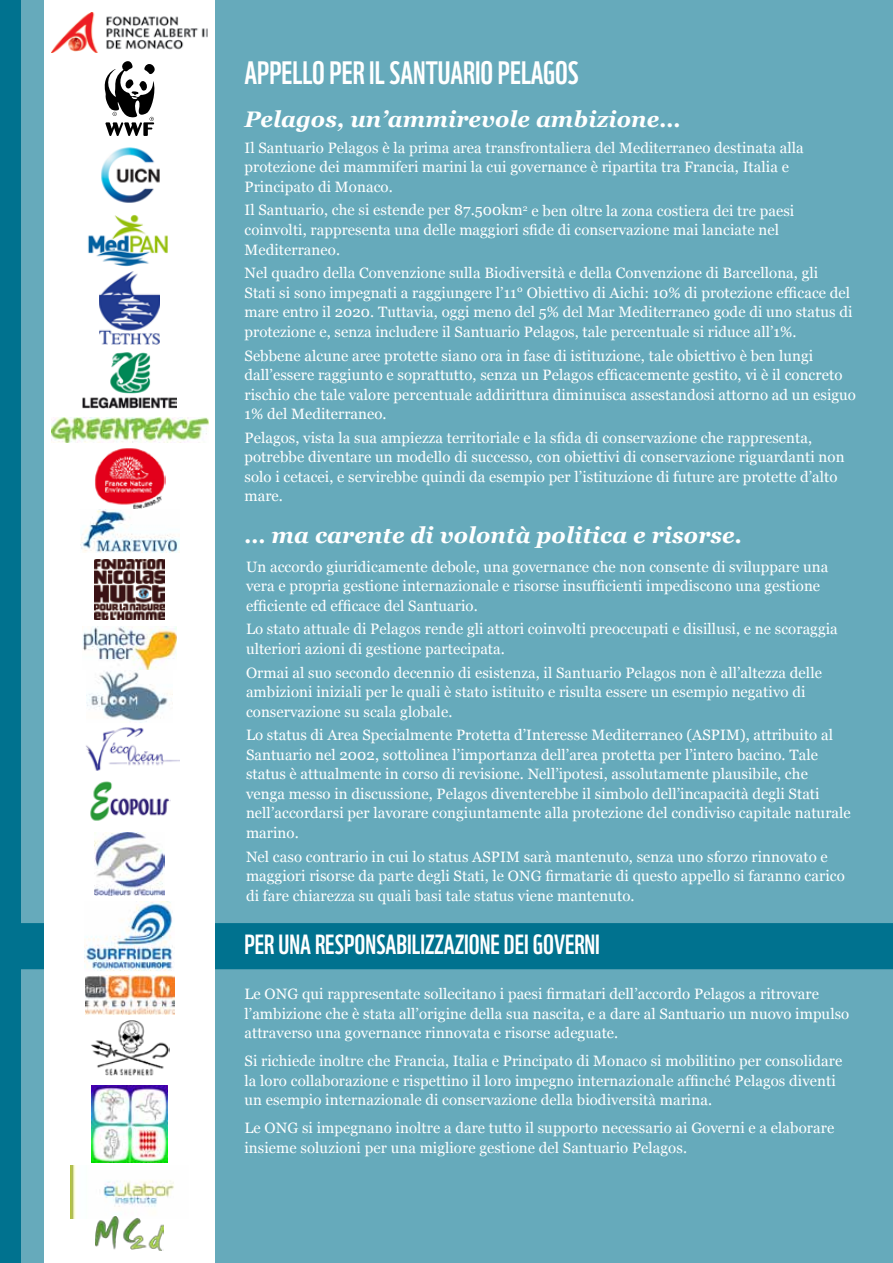
<style>
.page{position:relative;width:893px;height:1263px;background:#6ab}
.page>*{position:absolute;margin:0;border:0;box-sizing:border-box;transform-origin:0 0}
.t1{font:31.5px "WWF";color:#fff}
.t2{font:27px "WWF";color:#fff}
.t3{font:italic 700 22.5px "Georgia";letter-spacing:.005em;color:#fff}
.t4{font:15px/19.5px "Georgia";letter-spacing:.005em;color:#fff}
</style>
<div class="page">
<div style="left:0;top:0;width:21px;height:1263px;background:#00728f"></div>
<div style="left:21px;top:923px;width:872px;height:46px;background:#00728f"></div>
<div style="left:45px;top:0;width:170px;height:1263px;background:#fff"></div>
<img style="left:87px;top:669px;width:86px;height:53px">
<img style="left:95px;top:448px;width:71px;height:62px">
<img style="left:95px;top:560px;width:70px;height:60px">
<img style="left:51px;top:12px;width:156px;height:41px">
<img style="left:51px;top:417px;width:157px;height:26px">
<img style="left:83px;top:352px;width:94px;height:56px">
<img style="left:80px;top:510px;width:99px;height:42px">
<img style="left:88px;top:215px;width:80px;height:52px">
<svg style="left:105px;top:61px;width:50px;height:75px"></svg>
<img style="left:83px;top:626px;width:94px;height:43px">
<img style="left:91px;top:1020px;width:78px;height:56px">
<img style="left:94px;top:832px;width:71px;height:64px">
<img style="left:84px;top:901px;width:89px;height:70px">
<img style="left:85px;top:975px;width:89px;height:39px">
<img style="left:101px;top:147px;width:59px;height:56px">
<img style="left:71px;top:1165px;width:103px;height:53px">
<img style="left:86px;top:727px;width:93px;height:44px">
<img style="left:96px;top:1217px;width:67px;height:33px">
<img style="left:92px;top:1086px;width:75px;height:77px">
<img style="left:90px;top:781px;width:80px;height:40px">
<img style="left:100px;top:272px;width:60px;height:72px">
<h1 class="t1" style="left:244px;top:48px;width:335px">APPELLO PER IL SANTUARIO PELAGOS</h1>
<h3 class="t3" style="left:244px;top:107px;width:438px">Pelagos, un’ammirevole ambizione…</h3>
<p class="t4" style="left:244px;top:138px;width:561px">Il Santuario Pelagos è la prima area transfrontaliera del Mediterraneo destinata alla protezione dei mammiferi marini la cui governance è ripartita tra Francia, Italia e<br>Principato di Monaco.</p>
<p class="t4" style="left:244px;top:201px;width:551px">Il Santuario, che si estende per 87.500km<sup>2</sup> e ben oltre la zona costiera dei tre paesi coinvolti, rappresenta una delle maggiori sfide di conservazione mai lanciate nel<br>Mediterraneo.</p>
<p class="t4" style="left:244px;top:263px;width:609px">Nel quadro della Convenzione sulla Biodiversità e della Convenzione di Barcellona, gli Stati si sono impegnati a raggiungere l’11° Obiettivo di Aichi: 10% di protezione efficace del mare entro il 2020. Tuttavia, oggi meno del 5% del Mar Mediterraneo gode di uno status di protezione e, senza includere il Santuario Pelagos, tale percentuale si riduce all’1%.</p>
<p class="t4" style="left:244px;top:346px;width:613px">Sebbene alcune aree protette siano ora in fase di istituzione, tale obiettivo è ben lungi dall’essere raggiunto e soprattutto, senza un Pelagos efficacemente gestito, vi è il concreto rischio che tale valore percentuale addirittura diminuisca assestandosi attorno ad un esiguo 1% del Mediterraneo.</p>
<p class="t4" style="left:244px;top:428px;width:601px">Pelagos, vista la sua ampiezza territoriale e la sfida di conservazione che rappresenta, potrebbe diventare un modello di successo, con obiettivi di conservazione riguardanti non solo i cetacei, e servirebbe quindi da esempio per l’istituzione di future are protette d’alto mare.</p>
<h3 class="t3" style="left:244px;top:522px;width:499px">… ma carente di volontà politica e risorse.</h3>
<p class="t4" style="left:246px;top:557px;width:584px">Un accordo giuridicamente debole, una governance che non consente di sviluppare una vera e propria gestione internazionale e risorse insufficienti impediscono una gestione efficiente ed efficace del Santuario.</p>
<p class="t4" style="left:246px;top:619px;width:593px">Lo stato attuale di Pelagos rende gli attori coinvolti preoccupati e disillusi, e ne scoraggia ulteriori azioni di gestione partecipata.</p>
<p class="t4" style="left:246px;top:663px;width:577px">Ormai al suo secondo decennio di esistenza, il Santuario Pelagos non è all’altezza delle ambizioni iniziali per le quali è stato istituito e risulta essere un esempio negativo di conservazione su scala globale.</p>
<p class="t4" style="left:246px;top:725px;width:606px">Lo status di Area Specialmente Protetta d’Interesse Mediterraneo (ASPIM), attribuito al Santuario nel 2002, sottolinea l’importanza dell’area protetta per l’intero bacino. Tale status è attualmente in corso di revisione. Nell’ipotesi, assolutamente plausibile, che<br>venga messo in discussione, Pelagos diventerebbe il simbolo dell’incapacità degli Stati nell’accordarsi per lavorare congiuntamente alla protezione del condiviso capitale naturale marino.</p>
<p class="t4" style="left:246px;top:847px;width:600px">Nel caso contrario in cui lo status ASPIM sarà mantenuto, senza uno sforzo rinnovato e maggiori risorse da parte degli Stati, le ONG firmatarie di questo appello si faranno carico di fare chiarezza su quali basi tale status viene mantenuto.</p>
<h2 class="t2" style="left:244px;top:923px;width:357px">PER UNA RESPONSABILIZZAZIONE DEI GOVERNI</h2>
<p class="t4" style="left:244px;top:984px;width:606px">Le ONG qui rappresentate sollecitano i paesi firmatari dell’accordo Pelagos a ritrovare l’ambizione che è stata all’origine della sua nascita, e a dare al Santuario un nuovo impulso attraverso una governance rinnovata e risorse adeguate.</p>
<p class="t4" style="left:244px;top:1051px;width:599px">Si richiede inoltre che Francia, Italia e Principato di Monaco si mobilitino per consolidare la loro collaborazione e rispettino il loro impegno internazionale affinché Pelagos diventi un esempio internazionale di conservazione della biodiversità marina.</p>
<p class="t4" style="left:244px;top:1118px;width:591px">Le ONG si impegnano inoltre a dare tutto il supporto necessario ai Governi e a elaborare insieme soluzioni per una migliore gestione del Santuario Pelagos.</p>
</div>
